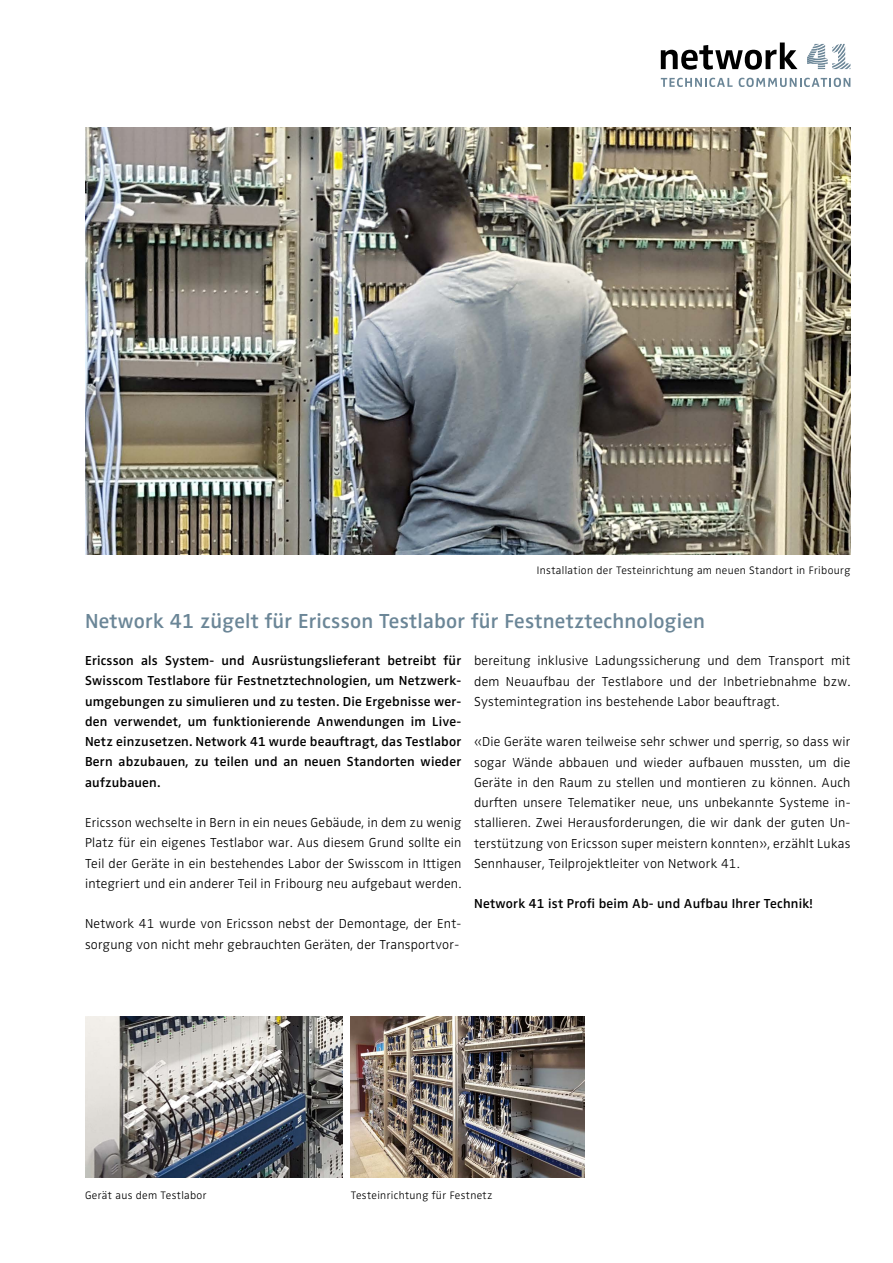
<style>
.page{position:relative;width:893px;height:1263px;background:#fff}
.page>*{position:absolute;margin:0;border:0;box-sizing:border-box;transform-origin:0 0}
.t1{font:600 21px "Zwo";letter-spacing:.01em;color:#6b8697}
.t2{font:300 13.5px/20.2px "Zwo";letter-spacing:.015em;color:#000;text-align:justify}
.t3{font:600 13.5px/20.2px "Zwo";letter-spacing:.015em;color:#000;text-align:justify}
.t4{font:300 11.25px "Zwo";letter-spacing:.03em;color:#000}
</style>
<div class="page">
<svg style="left:661px;top:78px;width:72px;height:9px"></svg>
<svg style="left:739px;top:78px;width:111px;height:9px"></svg>
<svg style="left:661px;top:43px;width:136px;height:27px"></svg>
<svg style="left:807px;top:44px;width:43px;height:25px"></svg>
<img style="left:85px;top:1016px;width:257px;height:162px">
<img style="left:351px;top:1016px;width:233px;height:162px">
<img style="left:85px;top:128px;width:765px;height:427px">
<p class="t4" style="left:537px;top:564px;width:315px">Installation der Testeinrichtung am neuen Standort in Fribourg</p>
<h1 class="t1" style="left:85px;top:609px;width:621px">Network 41 zügelt für Ericsson Testlabor für Festnetztechnologien</h1>
<p class="t3" style="left:85px;top:650px;width:378px">Ericsson als System- und Ausrüstungslieferant betreibt für Swisscom Testlabore für Festnetztechnologien, um Netzwerk&shy;umgebungen zu simulieren und zu testen. Die Ergebnisse wer&shy;den verwendet, um funktionierende Anwendungen im Live-Netz einzusetzen. Network 41 wurde beauftragt, das Testlabor Bern abzubauen, zu teilen und an neuen Standorten wieder aufzubauen.</p>
<p class="t2" style="left:85px;top:812px;width:378px">Ericsson wechselte in Bern in ein neues Gebäude, in dem zu wenig Platz für ein eigenes Testlabor war. Aus diesem Grund sollte ein Teil der Geräte in ein bestehendes Labor der Swisscom in Ittigen integriert und ein anderer Teil in Fribourg neu aufgebaut werden.</p>
<p class="t2" style="left:85px;top:914px;width:378px">Network 41 wurde von Ericsson nebst der Demontage, der Ent&shy;sorgung von nicht mehr gebrauchten Geräten, der Transportvor-</p>
<p class="t2" style="left:474px;top:651px;width:378px">bereitung inklusive Ladungssicherung und dem Transport mit dem Neuaufbau der Testlabore und der Inbetriebnahme bzw.<br>Systemintegration ins bestehende Labor beauftragt.</p>
<p class="t2" style="left:474px;top:732px;width:378px">«Die Geräte waren teilweise sehr schwer und sperrig, so dass wir sogar Wände abbauen und wieder aufbauen mussten, um die Geräte in den Raum zu stellen und montieren zu können. Auch durften unsere Telematiker neue, uns unbekannte Systeme in&shy;stallieren. Zwei Herausforderungen, die wir dank der guten Un&shy;terstützung von Ericsson super meistern konnten», erzählt Lukas Sennhauser, Teilprojektleiter von Network 41.</p>
<p class="t3" style="left:474px;top:894px;width:340px">Network 41 ist Profi beim Ab- und Aufbau Ihrer Technik!</p>
<p class="t4" style="left:85px;top:1189px;width:123px">Gerät aus dem Testlabor</p>
<p class="t4" style="left:351px;top:1189px;width:143px">Testeinrichtung für Festnetz</p>
</div>
